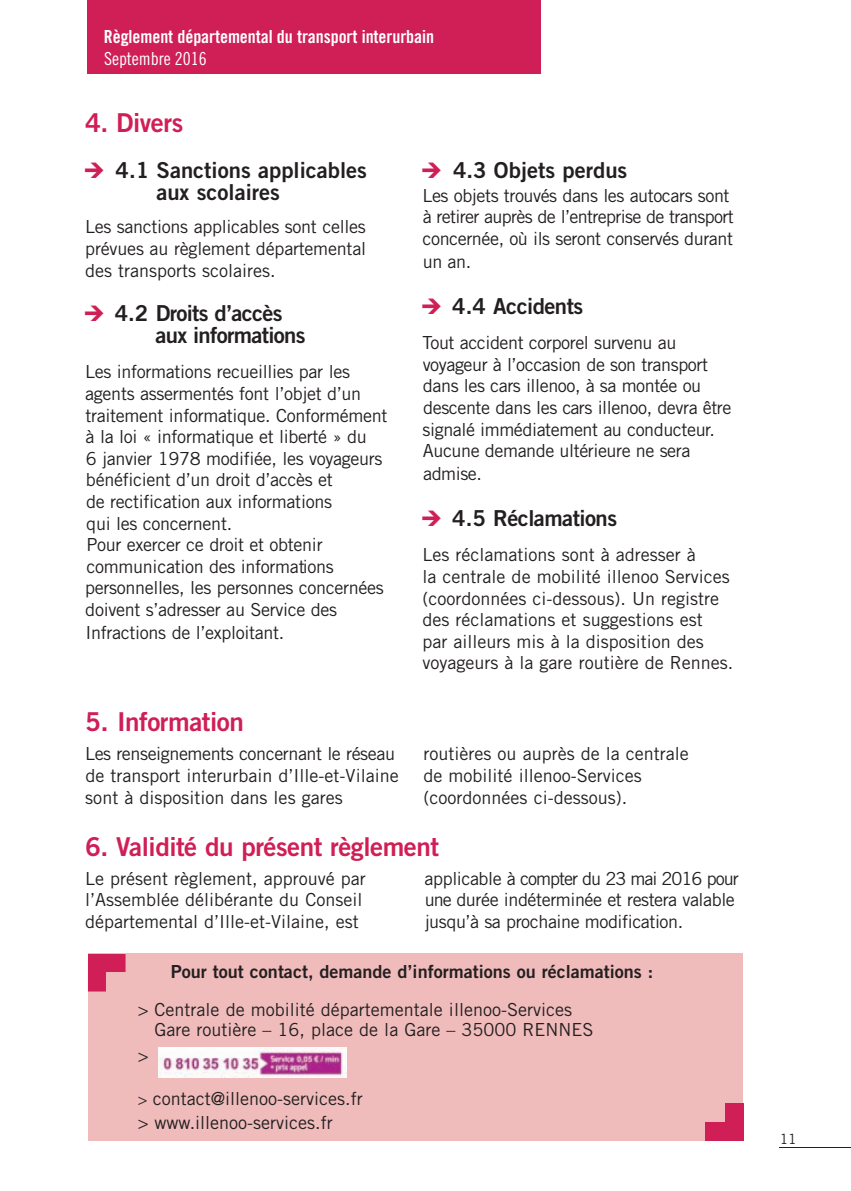
<style>
.page{position:relative;width:851px;height:1191px;background:#fff}
.page>*{position:absolute;margin:0;border:0;box-sizing:border-box;transform-origin:0 0}
.t1{font:26px "Trade Gothic LT Bold Two";letter-spacing:-.02em;color:#d01e57}
.t2{font:22px/22px "Trade Gothic LT Bold Two";letter-spacing:-.025em;color:#231f20}
.t3{font:22px/22px "Trade Gothic LT Bold Two";color:#231f20}
.t4{font:18px/21.8px "Trade Gothic LT";letter-spacing:-.02em;color:#231f20}
.t5{font:18px/21.6px "Trade Gothic LT";color:#231f20}
.t6{font:18px "Trade Gothic LT Bold Two";color:#231f20}
.t7{font:18px "Trade Gothic LT Bold Cond Twenty";letter-spacing:-.005em;color:#fff}
.t8{font:18px "Trade Gothic LT Cond Eighteen";letter-spacing:-.005em;color:#fff}
.t9{font:14px "Trade Gothic LT";color:#231f20}
.s1{font-family:"ESRI Business";color:#d01e57}
.s2{font-size:16px}
</style>
<div class="page">
<hr style="left:779px;top:1147px;width:71px;height:1px;background:#231f20">
<div style="left:87px;top:0;width:453px;height:74px;background:#d01e57"></div>
<div style="left:89px;top:953px;width:654px;height:187px;background:#efbbbb"></div>
<div style="left:88px;top:954px;width:37px;height:18px;background:#d01e57"></div>
<div style="left:88px;top:954px;width:18px;height:37px;background:#d01e57"></div>
<div style="left:705px;top:1122px;width:37px;height:18px;background:#d01e57"></div>
<div style="left:725px;top:1103px;width:18px;height:37px;background:#d01e57"></div>
<img style="left:158px;top:1047px;width:188px;height:30px">
<p class="t7" style="left:104px;top:30px;width:331px">Règlement départemental du transport interurbain</p>
<p class="t8" style="left:104px;top:52px;width:104px">Septembre 2016</p>
<h1 class="t1" style="left:85px;top:113px;width:100px">4. Divers</h1>
<p class="t3" style="left:156px;top:161px;width:212px;text-indent:-71px"><span class="s1">A</span> 4.1 Sanctions applicables aux scolaires</p>
<p class="t4" style="left:85px;top:218px;width:282px;text-align:justify">Les sanctions applicables sont celles prévues au règlement départemental des transports scolaires.</p>
<p class="t2" style="left:155px;top:304px;width:151px;text-indent:-70px"><span class="s1">A</span> 4.2 Droits d’accès aux informations</p>
<p class="t4" style="left:85px;top:362px;width:304px">Les informations recueillies par les agents assermentés font l’objet d’un traitement informatique. Conformément à la loi « informatique et liberté » du<br>6 janvier 1978 modifiée, les voyageurs bénéficient d’un droit d’accès et<br>de rectification aux informations<br>qui les concernent.<br>Pour exercer ce droit et obtenir communication des informations personnelles, les personnes concernées doivent s’adresser au Service des Infractions de l’exploitant.</p>
<h1 class="t1" style="left:85px;top:712px;width:160px">5. Information</h1>
<p class="t3" style="left:422px;top:161px;width:206px"><span class="s1">A</span> 4.3 Objets perdus</p>
<p class="t4" style="left:422px;top:186px;width:313px">Les objets trouvés dans les autocars sont à retirer auprès de l’entreprise de transport concernée, où ils seront conservés durant un an.</p>
<p class="t2" style="left:422px;top:297px;width:162px"><span class="s1">A</span> 4.4 Accidents</p>
<p class="t4" style="left:422px;top:333px;width:310px">Tout accident corporel survenu au voyageur à l’occasion de son transport dans les cars illenoo, à sa montée ou descente dans les cars illenoo, devra être signalé immédiatement au conducteur.<br>Aucune demande ultérieure ne sera admise.</p>
<p class="t2" style="left:422px;top:509px;width:196px"><span class="s1">A</span> 4.5 Réclamations</p>
<p class="t5" style="left:422px;top:546px;width:312px">Les réclamations sont à adresser à<br>la centrale de mobilité illenoo Services (coordonnées ci-dessous). Un registre des réclamations et suggestions est<br>par ailleurs mis à la disposition des voyageurs à la gare routière de Rennes.</p>
<p class="t5" style="left:85px;top:745px;width:315px">Les renseignements concernant le réseau de transport interurbain d’Ille-et-Vilaine sont à disposition dans les gares</p>
<p class="t5" style="left:423px;top:745px;width:267px">routières ou auprès de la centrale de mobilité illenoo-Services (coordonnées ci-dessous).</p>
<h1 class="t1" style="left:85px;top:837px;width:355px">6. Validité du présent règlement</h1>
<p class="t5" style="left:85px;top:869px;width:282px">Le présent règlement, approuvé par l’Assemblée délibérante du Conseil départemental d’Ille-et-Vilaine, est</p>
<p class="t4" style="left:424px;top:869px;width:315px">applicable à compter du 23 mai 2016 pour une durée indéterminée et restera valable jusqu’à sa prochaine modification.</p>
<p class="t6" style="left:171px;top:965px;width:484px">Pour tout contact, demande d’informations ou réclamations :</p>
<p class="t5" style="left:154px;top:1002px;width:440px;line-height:19.6px;text-indent:-17px">&gt; Centrale de mobilité départementale illenoo-Services<br>Gare routière – 16, place de la Gare – 35000 RENNES</p>
<p class="t4" style="left:138px;top:1046px;width:12px">&gt;</p>
<p class="t5" style="left:138px;top:1088px;width:226px;line-height:23.6px"><span class="s2">&gt;</span> contact@illenoo-services.fr &gt; www.illenoo-services.fr</p>
<p class="t9" style="left:779px;top:1134px;width:19px">11</p>
</div>
